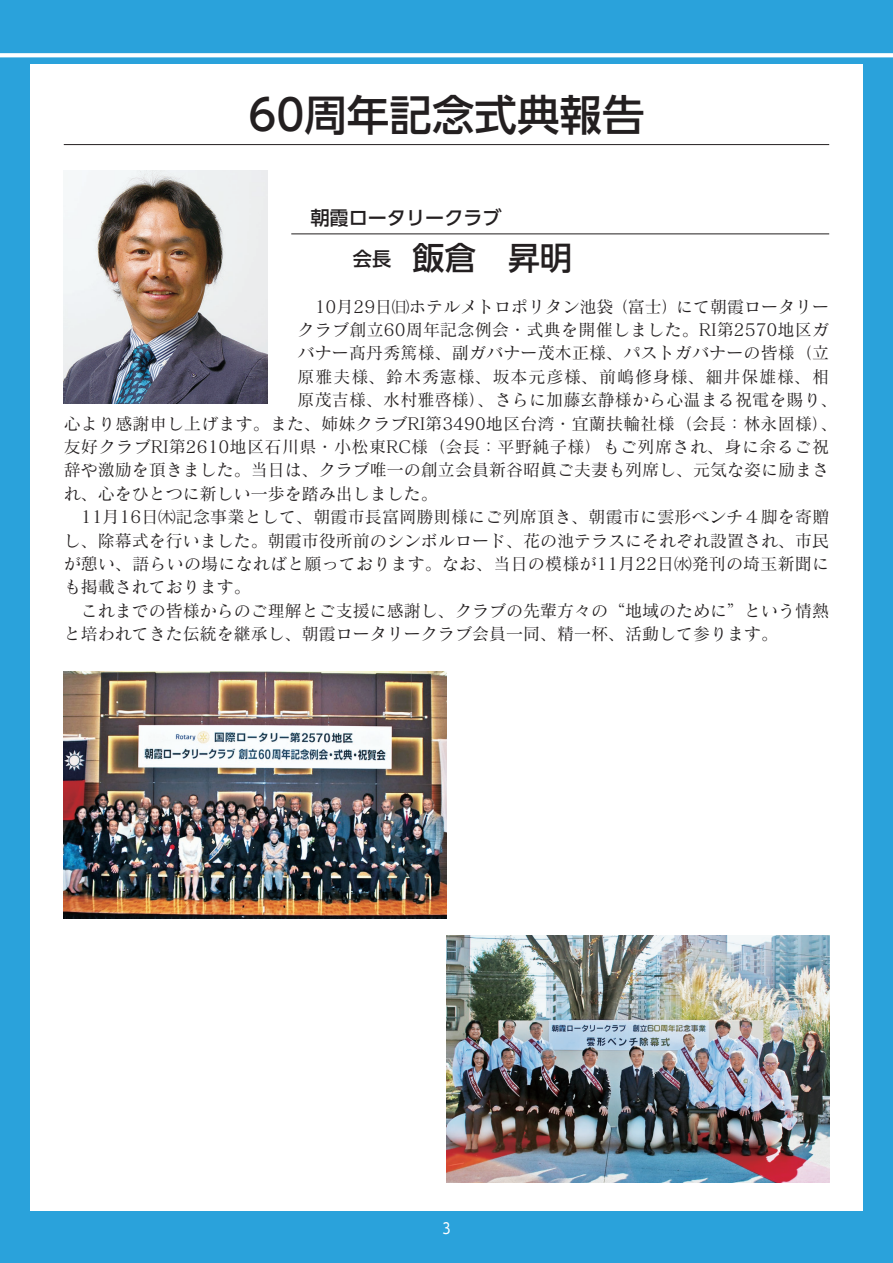
<style>
.page{position:relative;width:893px;height:1263px;background:#fff}
.page>*{position:absolute;margin:0;border:0;box-sizing:border-box;transform-origin:0 0}
.t1{font:500 42.45px "UD Shin Go Pr 6 N";color:#231f20}
.t2{font:500 31.95px "UD Shin Go Pr 6 N";color:#231f20}
.t3{font:500 19.2px "UD Shin Go Pr 6 N";color:#231f20}
.t4{font:16.95px "Matisse Pro N M";color:#231f20}
.t5{font:16.95px "Matisse Pro N M";letter-spacing:.03em;color:#231f20}
.t6{font:16.95px "Matisse Pro N M";letter-spacing:.05em;color:#231f20}
.t7{font:14.85px "UD Shin Go Pr 6 N";color:#fff}
</style>
<div class="page">
<div style="left:0;top:0;width:30px;height:1263px;background:#2aa2db"></div>
<div style="left:863px;top:0;width:30px;height:1263px;background:#2aa2db"></div>
<div style="left:0;top:0;width:893px;height:64px;background:#2aa2db"></div>
<svg style="left:0;top:53px;width:893px;height:4px;background:#f6fbfd"></svg>
<img style="left:64px;top:170px;width:204px;height:234px">
<hr style="left:64px;top:144px;width:765px;height:1px;background:#231f20">
<hr style="left:291px;top:234px;width:538px;height:1px;background:#231f20">
<img style="left:64px;top:672px;width:382px;height:246px">
<img style="left:446px;top:935px;width:383px;height:247px">
<div style="left:0;top:1212px;width:893px;height:51px;background:#2aa2db"></div>
<h1 class="t1" style="left:248px;top:80px;width:398px">60周年記念式典報告</h1>
<p class="t3" style="left:310px;top:202px;width:193px">朝霞ロータリークラブ</p>
<h2 class="t2" style="left:353px;top:232px;width:220px"><sup>会長</sup> 飯倉　昇明</h2>
<p class="t4" style="left:298px;top:296px;width:533px">　10月29日㈰ホテルメトロポリタン池袋（富士）にて朝霞ロータリー</p>
<p class="t4" style="left:298px;top:319px;width:533px">クラブ創立60周年記念例会・式典を開催しました。RI第2570地区ガ</p>
<p class="t4" style="left:298px;top:342px;width:533px">バナー髙丹秀篤様、副ガバナー茂木正様、パストガバナーの皆様（立</p>
<p class="t6" style="left:298px;top:366px;width:533px">原雅夫様、鈴木秀憲様、坂本元彦様、前嶋修身様、細井保雄様、相</p>
<p class="t4" style="left:298px;top:389px;width:542px">原茂吉様、水村雅啓様）、さらに加藤玄静様から心温まる祝電を賜り、</p>
<p class="t4" style="left:64px;top:413px;width:775px">心より感謝申し上げます。また、姉妹クラブRI第3490地区台湾・宜蘭扶輪社様（会長：林永固様）、</p>
<p class="t5" style="left:64px;top:436px;width:767px">友好クラブRI第2610地区石川県・小松東RC様（会長：平野純子様）もご列席され、身に余るご祝</p>
<p class="t4" style="left:64px;top:459px;width:767px">辞や激励を頂きました。当日は、クラブ唯一の創立会員新谷昭眞ご夫妻も列席し、元気な姿に励まさ</p>
<p class="t4" style="left:64px;top:483px;width:376px">れ、心をひとつに新しい一歩を踏み出しました。</p>
<p class="t4" style="left:64px;top:506px;width:767px">　11月16日㈭記念事業として、朝霞市長富岡勝則様にご列席頂き、朝霞市に雲形ベンチ４脚を寄贈</p>
<p class="t4" style="left:64px;top:530px;width:767px">し、除幕式を行いました。朝霞市役所前のシンボルロード、花の池テラスにそれぞれ設置され、市民</p>
<p class="t4" style="left:64px;top:553px;width:767px">が憩い、語らいの場になればと願っております。なお、当日の模様が11月22日㈬発刊の埼玉新聞に</p>
<p class="t4" style="left:64px;top:576px;width:189px">も掲載されております。</p>
<p class="t4" style="left:64px;top:600px;width:767px">　これまでの皆様からのご理解とご支援に感謝し、クラブの先輩方々の“地域のために”という情熱</p>
<p class="t4" style="left:64px;top:623px;width:716px">と培われてきた伝統を継承し、朝霞ロータリークラブ会員一同、精一杯、活動して参ります。</p>
<p class="t7" style="left:443px;top:1216px;width:9px">3</p>
</div>
